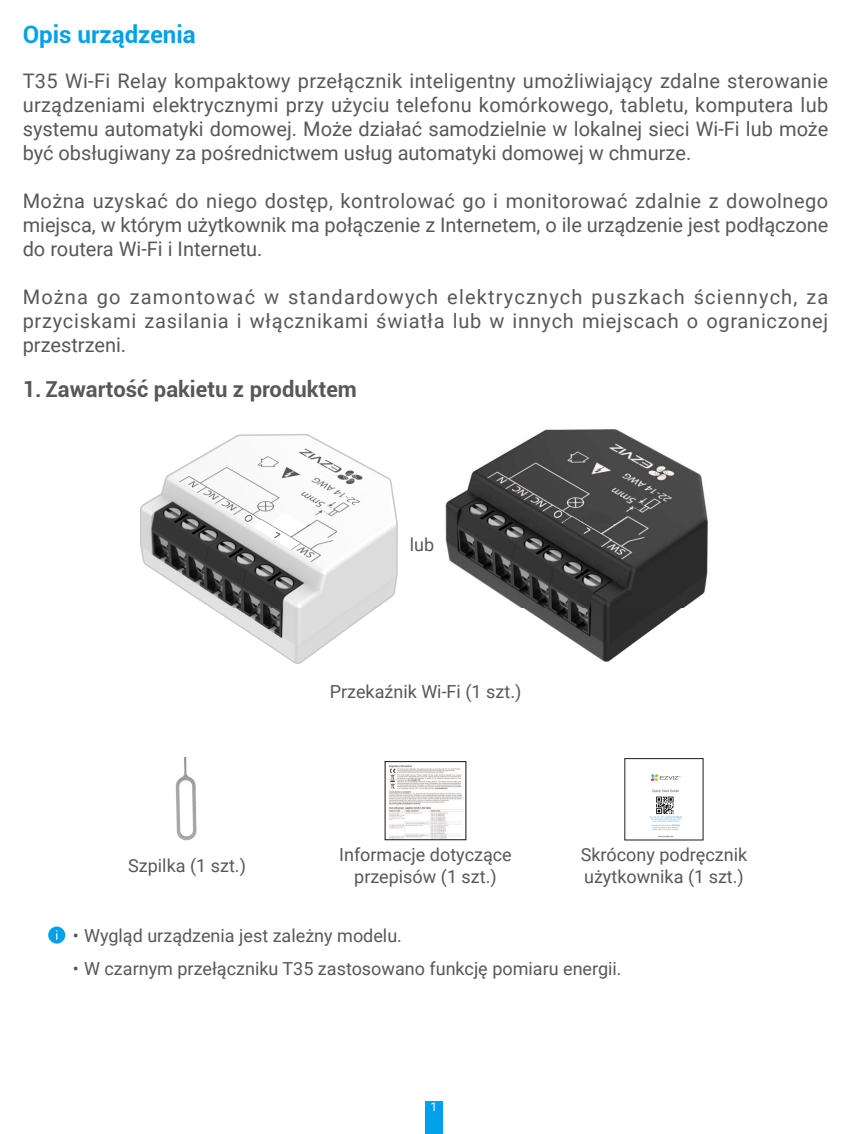
<style>
.page{position:relative;width:851px;height:1134px;background:#fff}
.page>*{position:absolute;margin:0;border:0;box-sizing:border-box;transform-origin:0 0}
.t1{font:700 24px "Roboto";color:#00a1e9}
.t2{font:700 22px "Roboto";color:#595857}
.t3{font:20px/24px "Roboto";color:#595857;text-align:justify}
.t4{font:18px/21.6px "Roboto";color:#595857;text-align:center}
.t5{font:12px "Roboto";color:#fff}
</style>
<div class="page">
<div style="left:425px;top:1101px;width:17px;height:33px;background:#00a1e9"></div>
<svg style="left:140px;top:434px;width:257px;height:230px"></svg>
<svg style="left:238px;top:512px;width:72px;height:38px"></svg>
<img style="left:445px;top:429px;width:263px;height:233px">
<svg style="left:548px;top:507px;width:79px;height:37px;background:#494848"></svg>
<img style="left:175px;top:757px;width:22px;height:83px">
<img style="left:389px;top:765px;width:73px;height:73px">
<div style="left:384px;top:761px;width:82px;height:79px;border:1px solid #231916"></div>
<img style="left:649px;top:774px;width:33px;height:64px">
<svg style="left:48px;top:926px;width:17px;height:18px"></svg>
<p class="t1" style="left:23px;top:18px;width:174px">Opis urządzenia</p>
<p class="t3" style="left:23px;top:68px;width:807px">T35 Wi-Fi Relay kompaktowy przełącznik inteligentny umożliwiający zdalne sterowanie urządzeniami elektrycznymi przy użyciu telefonu komórkowego, tabletu, komputera lub systemu automatyki domowej. Może działać samodzielnie w lokalnej sieci Wi-Fi lub może być obsługiwany za pośrednictwem usług automatyki domowej w chmurze.</p>
<p class="t3" style="left:23px;top:188px;width:807px">Można uzyskać do niego dostęp, kontrolować go i monitorować zdalnie z dowolnego miejsca, w którym użytkownik ma połączenie z Internetem, o ile urządzenie jest podłączone do routera Wi-Fi i Internetu.</p>
<p class="t3" style="left:23px;top:284px;width:807px">Można go zamontować w standardowych elektrycznych puszkach ściennych, za przyciskami zasilania i włącznikami światła lub w innych miejscach o ograniczonej przestrzeni.</p>
<p class="t2" style="left:23px;top:373px;width:335px">1. Zawartość pakietu z produktem</p>
<p class="t4" style="left:410px;top:533px;width:26px">lub</p>
<p class="t4" style="left:330px;top:680px;width:193px">Przekaźnik Wi-Fi (1 szt.)</p>
<p class="t4" style="left:128px;top:854px;width:119px">Szpilka (1 szt.)</p>
<p class="t4" style="left:339px;top:843px;width:174px">Informacje dotyczące przepisów (1 szt.)</p>
<p class="t4" style="left:580px;top:843px;width:168px;text-align:left">Skrócony podręcznik użytkownika (1 szt.)</p>
<p class="t4" style="left:73px;top:924px;width:331px">• Wygląd urządzenia jest zależny modelu.</p>
<p class="t4" style="left:73px;top:957px;width:550px">• W czarnym przełączniku T35 zastosowano funkcję pomiaru energii.</p>
<p class="t5" style="left:430px;top:1099px;width:8px">1</p>
</div>
